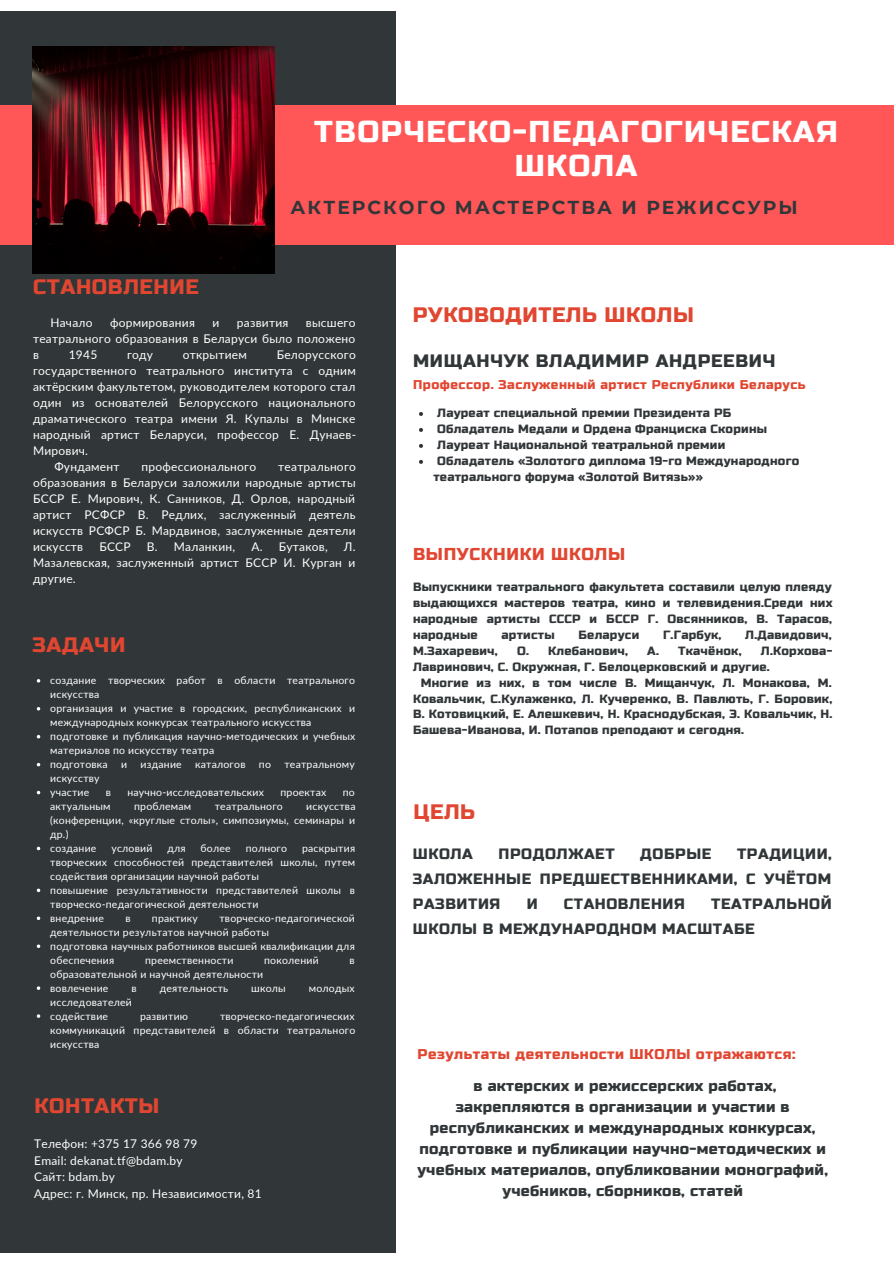
<style>
.page{position:relative;width:894px;height:1264px;background:#fff}
.page>*{position:absolute;margin:0;border:0;box-sizing:border-box;transform-origin:0 0}
.t1{font:30.15px/34.7px "Russo One";letter-spacing:.05em;color:#fff;text-align:center}
.t2{font:21px "Russo One";letter-spacing:.03em;color:#e14631}
.t3{font:700 18.75px "Montserrat";letter-spacing:.11em;color:#313638}
.t4{font:18px "Russo One";letter-spacing:.04em;color:#313638}
.t5{font:17.25px "Russo One";letter-spacing:.04em;color:#e14631}
.t6{font:15px/21px "Russo One";letter-spacing:.02em;color:#313638;text-align:justify}
.t7{font:15px/24.8px "Russo One";letter-spacing:.04em;color:#313638}
.t8{font:14.1px "Russo One";letter-spacing:.04em;color:#e14631}
.t9{font:12.75px "Russo One";letter-spacing:.04em;color:#e14631}
.t10{font:12px/15.9px "Lato";letter-spacing:.02em;color:#fff;text-align:justify}
.t11{font:12px/15.9px "Russo One";letter-spacing:.02em;color:#313638;text-align:justify}
.t12{font:10.5px/14px "Lato";letter-spacing:.02em;color:#fff}
</style>
<div class="page">
<div style="left:0;top:12px;width:395px;height:1240px;background:#313638"></div>
<div style="left:0;top:105px;width:893px;height:140px;background:#ff5757"></div>
<img style="left:32px;top:47px;width:242px;height:226px">
<svg style="left:419px;top:412px;width:4px;height:4px"></svg>
<svg style="left:419px;top:428px;width:4px;height:4px"></svg>
<svg style="left:419px;top:444px;width:4px;height:4px"></svg>
<svg style="left:419px;top:460px;width:4px;height:4px"></svg>
<svg style="left:37px;top:888px;width:3px;height:4px"></svg>
<svg style="left:37px;top:916px;width:3px;height:4px"></svg>
<svg style="left:37px;top:944px;width:3px;height:4px"></svg>
<h1 class="t1" style="left:314px;top:115px;width:525px">ТВОРЧЕСКО-ПЕДАГОГИЧЕСКАЯ<br>ШКОЛА</h1>
<h3 class="t3" style="left:290px;top:196px;width:508px">АКТЕРСКОГО МАСТЕРСТВА И РЕЖИССУРЫ</h3>
<h2 class="t2" style="left:33px;top:274px;width:167px">СТАНОВЛЕНИЕ</h2>
<p class="t10" style="left:50px;top:315px;width:44px">Начало</p>
<p class="t10" style="left:110px;top:315px;width:86px">формирования</p>
<p class="t10" style="left:212px;top:315px;width:8px">и</p>
<p class="t10" style="left:237px;top:315px;width:53px">развития</p>
<p class="t10" style="left:33px;top:315px;width:324px;text-indent:273px">высшего театрального образования в Беларуси было положено в</p>
<p class="t10" style="left:69px;top:346px;width:30px">1945</p>
<p class="t10" style="left:127px;top:346px;width:28px">году</p>
<p class="t10" style="left:183px;top:346px;width:65px">открытием</p>
<p class="t10" style="left:276px;top:346px;width:81px">Белорусского</p>
<p class="t10" style="left:33px;top:362px;width:324px">государственного театрального института с одним</p>
<p class="t10" style="left:33px;top:378px;width:324px">актёрским факультетом, руководителем которого стал</p>
<p class="t10" style="left:33px;top:394px;width:324px">один из основателей Белорусского национального</p>
<p class="t10" style="left:33px;top:410px;width:323px">драматического театра имени Я. Купалы в Минске</p>
<p class="t10" style="left:33px;top:426px;width:324px">народный артист Беларуси, профессор Е. Дунаев-</p>
<p class="t10" style="left:33px;top:442px;width:57px">Мирович.</p>
<p class="t10" style="left:54px;top:458px;width:67px">Фундамент</p>
<p class="t10" style="left:141px;top:458px;width:116px">профессионального</p>
<p class="t10" style="left:33px;top:458px;width:324px;text-indent:245px">театрального образования в Беларуси заложили народные артисты БССР Е. Мирович, К. Санников, Д. Орлов, народный артист РСФСР В. Редлих, заслуженный деятель искусств РСФСР Б. Мардвинов, заслуженные деятели искусств</p>
<p class="t10" style="left:99px;top:538px;width:33px">БССР</p>
<p class="t10" style="left:147px;top:538px;width:90px">В. Маланкин,</p>
<p class="t10" style="left:251px;top:538px;width:78px">А. Бутаков,</p>
<p class="t10" style="left:33px;top:538px;width:324px;text-indent:311px">Л.<br>Мазалевская, заслуженный артист БССР И. Курган и другие.</p>
<h2 class="t2" style="left:33px;top:632px;width:94px">ЗАДАЧИ</h2>
<p class="t12" style="left:50px;top:673px;width:306px">создание творческих работ в области театрального искусства<br>организация и участие в городских, республиканских и международных конкурсах театрального искусства подготовке и публикация научно-методических и учебных материалов по искусству театра<br>подготовка</p>
<p class="t12" style="left:121px;top:757px;width:8px">и</p>
<p class="t12" style="left:141px;top:757px;width:43px">издание</p>
<p class="t12" style="left:195px;top:757px;width:52px">каталогов</p>
<p class="t12" style="left:259px;top:757px;width:14px">по</p>
<p class="t12" style="left:284px;top:757px;width:72px">театральному</p>
<p class="t12" style="left:50px;top:771px;width:51px">искусству участие</p>
<p class="t12" style="left:106px;top:785px;width:7px">в</p>
<p class="t12" style="left:127px;top:785px;width:138px">научно-исследовательских</p>
<p class="t12" style="left:280px;top:785px;width:47px">проектах</p>
<p class="t12" style="left:343px;top:785px;width:14px">по</p>
<p class="t12" style="left:50px;top:799px;width:62px">актуальным</p>
<p class="t12" style="left:134px;top:799px;width:59px">проблемам</p>
<p class="t12" style="left:215px;top:799px;width:69px">театрального</p>
<p class="t12" style="left:50px;top:799px;width:307px;text-indent:256px">искусства (конференции, «круглые столы», симпозиумы, семинары и др.)<br>создание</p>
<p class="t12" style="left:111px;top:841px;width:42px">условий</p>
<p class="t12" style="left:167px;top:841px;width:20px">для</p>
<p class="t12" style="left:200px;top:841px;width:32px">более</p>
<p class="t12" style="left:246px;top:841px;width:43px">полного</p>
<p class="t12" style="left:50px;top:841px;width:306px;text-indent:252px">раскрытия творческих способностей представителей школы, путем содействия организации научной работы<br>повышение результативности представителей школы в творческо-педагогической деятельности<br>внедрение</p>
<p class="t12" style="left:50px;top:910px;width:306px;text-indent:169px">творческо-педагогической деятельности результатов научной работы<br>подготовка научных работников высшей квалификации для обеспечения</p>
<p class="t12" style="left:125px;top:910px;width:7px">в</p>
<p class="t12" style="left:152px;top:910px;width:47px">практику</p>
<p class="t12" style="left:145px;top:952px;width:90px">преемственности</p>
<p class="t12" style="left:264px;top:952px;width:56px">поколений</p>
<p class="t12" style="left:349px;top:952px;width:7px">в</p>
<p class="t12" style="left:50px;top:966px;width:214px">образовательной и научной деятельности вовлечение</p>
<p class="t12" style="left:131px;top:980px;width:7px">в</p>
<p class="t12" style="left:160px;top:980px;width:70px">деятельность</p>
<p class="t12" style="left:251px;top:980px;width:36px">школы</p>
<p class="t12" style="left:309px;top:980px;width:47px">молодых</p>
<p class="t12" style="left:50px;top:994px;width:83px">исследователей содействие</p>
<p class="t12" style="left:50px;top:1008px;width:306px;text-align:justify;text-indent:170px">творческо-педагогических коммуникаций представителей в области театрального искусства</p>
<p class="t12" style="left:140px;top:1008px;width:49px">развитию</p>
<h2 class="t2" style="left:34px;top:1093px;width:126px">КОНТАКТЫ</h2>
<p class="t10" style="left:34px;top:1135px;width:229px;line-height:16.5px;text-align:left">Телефон: +375 17 366 98 79<br>Email: dekanat.tf@bdam.by<br>Сайт: bdam.by<br>Адрес: г. Минск, пр. Независимости, 81</p>
<h2 class="t2" style="left:412px;top:303px;width:282px">РУКОВОДИТЕЛЬ ШКОЛЫ</h2>
<h3 class="t4" style="left:413px;top:350px;width:364px">МИЩАНЧУК ВЛАДИМИР АНДРЕЕВИЧ</h3>
<p class="t9" style="left:413px;top:377px;width:394px">Профессор. Заслуженный артист Республики Беларусь</p>
<p class="t11" style="left:437px;top:405px;width:295px">Лауреат специальной премии Президента РБ</p>
<p class="t11" style="left:437px;top:421px;width:331px">Обладатель Медали и Ордена Франциска Скорины</p>
<p class="t11" style="left:437px;top:437px;width:289px">Лауреат Национальной театральной премии</p>
<p class="t11" style="left:437px;top:453px;width:363px">Обладатель «Золотого диплома 19-го Международного</p>
<p class="t11" style="left:433px;top:469px;width:271px">театрального форума «Золотой Витязь»»</p>
<h3 class="t5" style="left:413px;top:544px;width:213px">ВЫПУСКНИКИ ШКОЛЫ</h3>
<p class="t11" style="left:413px;top:579px;width:421px">Выпускники театрального факультета составили целую плеяду выдающихся мастеров театра, кино и телевидения.Среди них народные артисты СССР и БССР Г. Овсянников, В. Тарасов, народные</p>
<p class="t11" style="left:501px;top:626px;width:55px">артисты</p>
<p class="t11" style="left:578px;top:626px;width:62px">Беларуси</p>
<p class="t11" style="left:662px;top:626px;width:60px">Г.Гарбук,</p>
<p class="t11" style="left:745px;top:626px;width:88px">Л.Давидович,</p>
<p class="t11" style="left:413px;top:642px;width:86px">М.Захаревич,</p>
<p class="t11" style="left:517px;top:642px;width:112px">О. Клебанович,</p>
<p class="t11" style="left:647px;top:642px;width:96px">А. Ткачёнок,</p>
<p class="t11" style="left:413px;top:642px;width:420px;text-indent:348px">Л.Корхова-<br>Лавринович, С. Окружная, Г. Белоцерковский и другие.</p>
<p class="t11" style="left:413px;top:674px;width:421px;text-indent:8px">Многие из них, в том числе В. Мищанчук, Л. Монакова, М.<br>Ковальчик, С.Кулаженко, Л. Кучеренко, В. Павлють, Г. Боровик, В. Котовицкий, Е. Алешкевич, Н. Краснодубская, Э. Ковальчик, Н.<br>Башева-Иванова, И. Потапов преподают и сегодня.</p>
<h2 class="t2" style="left:413px;top:799px;width:63px">ЦЕЛЬ</h2>
<h3 class="t6" style="left:412px;top:843px;width:62px">ШКОЛА</h3>
<h3 class="t7" style="left:498px;top:842px;width:118px">ПРОДОЛЖАЕТ</h3>
<h3 class="t6" style="left:640px;top:843px;width:73px">ДОБРЫЕ</h3>
<h3 class="t6" style="left:412px;top:842px;width:420px;line-height:24.8px;text-indent:324px">ТРАДИЦИИ, ЗАЛОЖЕННЫЕ ПРЕДШЕСТВЕННИКАМИ, С УЧЁТОМ РАЗВИТИЯ</h3>
<h3 class="t7" style="left:412px;top:891px;width:420px;text-indent:298px">ТЕАТРАЛЬНОЙ<br>ШКОЛЫ В МЕЖДУНАРОДНОМ МАСШТАБЕ</h3>
<h3 class="t6" style="left:526px;top:893px;width:12px">И</h3>
<h3 class="t7" style="left:563px;top:891px;width:122px">СТАНОВЛЕНИЯ</h3>
<h3 class="t8" style="left:417px;top:1046px;width:379px">Результаты деятельности ШКОЛЫ отражаются:</h3>
<p class="t6" style="left:417px;top:1075px;width:412px;text-align:center">в актерских и режиссерских работах, закрепляются в организации и участии в республиканских и международных конкурсах, подготовке и публикации научно-методических и учебных материалов, опубликовании монографий, учебников, сборников, статей</p>
</div>
